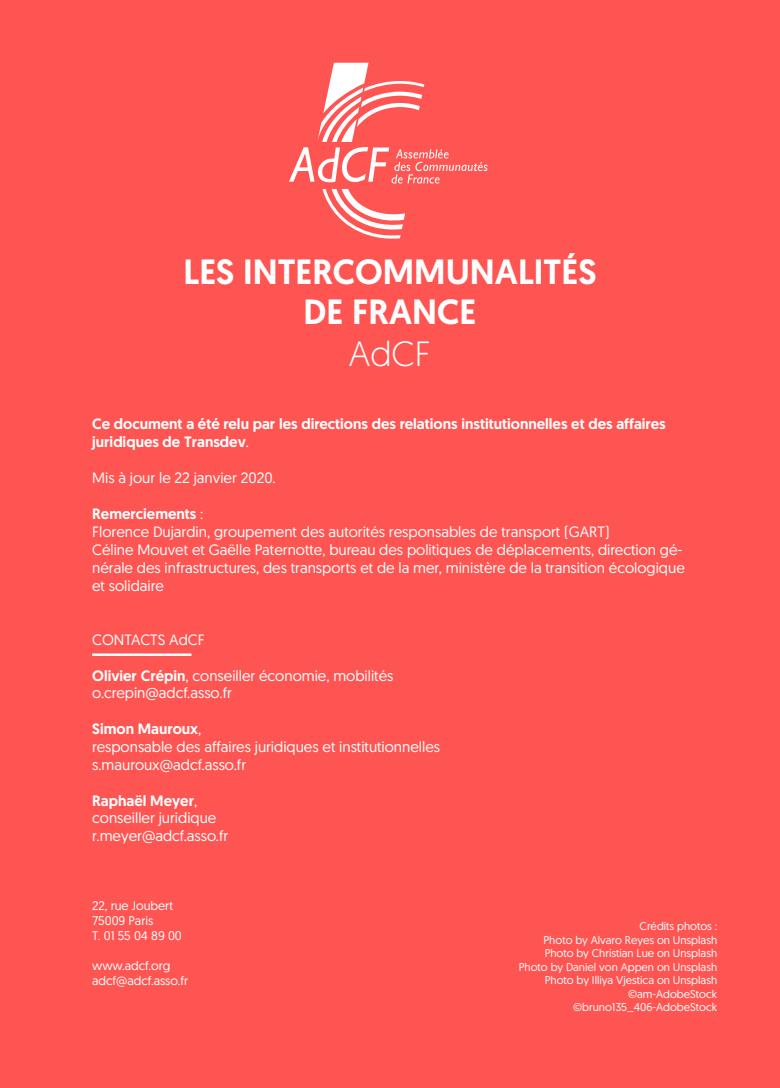
<style>
.page{position:relative;width:780px;height:1088px;background:#fe5552}
.page>*{position:absolute;margin:0;border:0;box-sizing:border-box;transform-origin:0 0}
.t1{font:500 35px/41px "Geomanist";color:#fff;text-align:center}
.t2{font:15px/17.9px "Geomanist";color:#fff}
.t3{font:500 15px/18.5px "Geomanist";color:#fff}
.t4{font:12.5px "Geomanist";color:#fff}
.t5{font:11.25px "Geomanist";color:#fff}
.s1{font-weight:300}
.s2{font-weight:400}
.s3{font-weight:500}
</style>
<div class="page">
<svg style="left:289px;top:63px;width:198px;height:176px"></svg>
<hr style="left:92px;top:653px;width:99px;height:3px;background:#fff">
<p class="t1" style="left:183px;top:251px;width:414px">LES INTERCOMMUNALITÉS<br>DE FRANCE<br><span class="s1">AdCF</span></p>
<p class="t3" style="left:92px;top:414px;width:575px">Ce document a été relu par les directions des relations institutionnelles et des affaires juridiques de Transdev<span class="s2">.</span></p>
<p class="t2" style="left:92px;top:468px;width:185px">Mis à jour le 22 janvier 2020.</p>
<p class="t2" style="left:92px;top:504px;width:594px"><span class="s3">Remerciements</span> :<br>Florence Dujardin, groupement des autorités responsables de transport (GART)<br>Céline Mouvet et Gaëlle Paternotte, bureau des politiques de déplacements, direction gé&shy;nérale des infrastructures, des transports et de la mer, ministère de la transition écologique et solidaire</p>
<p class="t2" style="left:92px;top:630px;width:114px">CONTACTS AdCF</p>
<p class="t2" style="left:92px;top:666px;width:303px;line-height:17.5px"><span class="s3">Olivier Crépin</span>, conseiller économie, mobilités o.crepin@adcf.asso.fr</p>
<p class="t2" style="left:92px;top:719px;width:349px"><span class="s3">Simon Mauroux</span>,<br>responsable des affaires juridiques et institutionnelles s.mauroux@adcf.asso.fr</p>
<p class="t2" style="left:92px;top:791px;width:138px"><span class="s3">Raphaël Meyer</span>, conseiller juridique r.meyer@adcf.asso.fr</p>
<p class="t4" style="left:92px;top:897px;width:83px">22, rue Joubert</p>
<p class="t4" style="left:92px;top:912px;width:63px">75009 Paris</p>
<p class="t4" style="left:92px;top:927px;width:91px">T. 01 55 04 89 00</p>
<p class="t4" style="left:92px;top:957px;width:80px">www.adcf.org</p>
<p class="t4" style="left:92px;top:972px;width:98px">adcf@adcf.asso.fr</p>
<p class="t5" style="left:639px;top:919px;width:79px">Crédits photos :</p>
<p class="t5" style="left:543px;top:932px;width:175px">Photo by Alvaro Reyes on Unsplash</p>
<p class="t5" style="left:544px;top:946px;width:174px">Photo by Christian Lue on Unsplash</p>
<p class="t5" style="left:519px;top:959px;width:200px">Photo by Daniel von Appen on Unsplash</p>
<p class="t5" style="left:545px;top:973px;width:174px">Photo by Illiya Vjestica on Unsplash</p>
<p class="t5" style="left:628px;top:986px;width:90px">©am-AdobeStock</p>
<p class="t5" style="left:573px;top:1000px;width:145px">©bruno135_406-AdobeStock</p>
</div>
